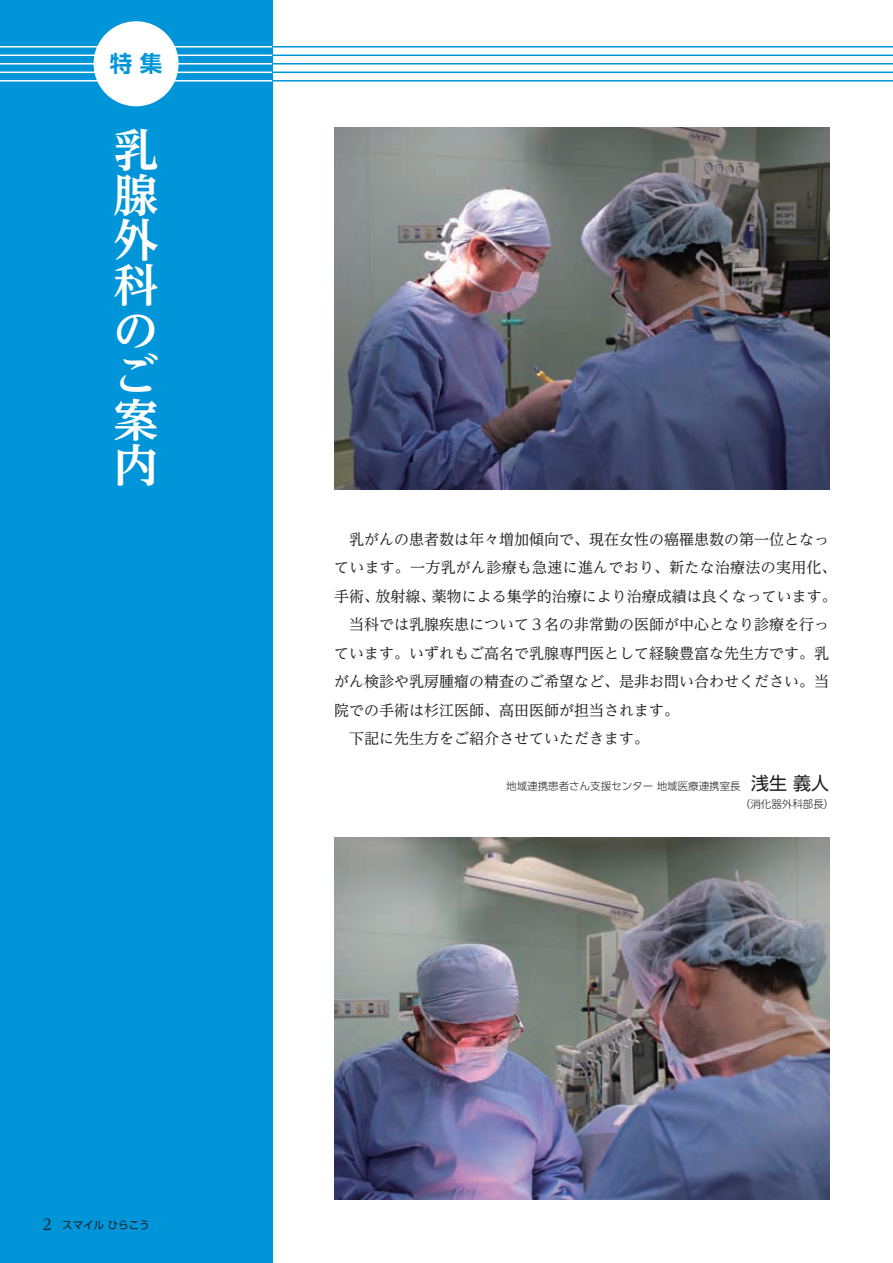
<style>
.page{position:relative;width:893px;height:1263px;background:#fff}
.page>*{position:absolute;margin:0;border:0;box-sizing:border-box;transform-origin:0 0}
.t1{font:700 45px/45px "UD Reimin Pr 6";color:#fff;text-align:justify}
.t2{font:700 22.5px "UD Shin Go Pr 6 De";color:#0095d9}
.t3{font:15px/28.5px "UD Reimin Pr 6";color:#231f20}
.t4{font:300 10.5px/17.4px "UD Shin Go Pr 6";color:#231f20}
.t5{font:10.5px "UD Shin Go Pr 6";color:#231f20}
.s1{font-family:"UD Reimin Pr 6";font-size:15px}
.s2{font-weight:400;font-size:18px}
</style>
<div class="page">
<hr style="left:0;top:46px;width:893px;height:2px;background:#0095d9">
<hr style="left:0;top:55px;width:893px;height:1px;background:#0095d9">
<hr style="left:0;top:63px;width:893px;height:2px;background:#0095d9">
<hr style="left:0;top:72px;width:893px;height:1px;background:#0095d9">
<hr style="left:0;top:80px;width:893px;height:2px;background:#0095d9">
<div style="left:0;top:0;width:272px;height:1263px;background:#0095d9"></div>
<hr style="left:0;top:46px;width:272px;height:2px;background:#fff">
<hr style="left:0;top:55px;width:272px;height:1px;background:#fff">
<hr style="left:0;top:63px;width:272px;height:2px;background:#fff">
<hr style="left:0;top:72px;width:272px;height:1px;background:#fff">
<hr style="left:0;top:80px;width:272px;height:2px;background:#fff">
<div style="left:94px;top:21px;width:85px;height:85px;background:#fff;border-radius:50%"></div>
<img style="left:334px;top:128px;width:495px;height:361px">
<img style="left:334px;top:838px;width:495px;height:361px">
<h2 class="t2" style="left:110px;top:45px;width:54px">特 集</h2>
<h1 class="t1" style="left:114px;top:127px;width:46px">乳腺外科のご案内</h1>
<p class="t5" style="left:43px;top:1216px;width:109px"><span class="s1">2</span>　スマイル ひらこう</p>
<p class="t3" style="left:334px;top:524px;width:504px">　乳がんの患者数は年々増加傾向で、現在女性の癌罹患数の第一位となっています。一方乳がん診療も急速に進んでおり、新たな治療法の実用化、手術、放射線、薬物による集学的治療により治療成績は良くなっています。　当科では乳腺疾患について 3 名の非常勤の医師が中心となり診療を行っています。いずれもご高名で乳腺専門医として経験豊富な先生方です。乳がん検診や乳房腫瘤の精査のご希望など、是非お問い合わせください。当院での手術は杉江医師、高田医師が担当されます。<br>　下記に先生方をご紹介させていただきます。</p>
<p class="t4" style="left:740px;top:777px;width:96px;text-indent:-234px">地域連携患者さん支援センター 地域医療連携室長　<span class="s2">浅生 義人</span>（消化器外科部長）</p>
</div>
